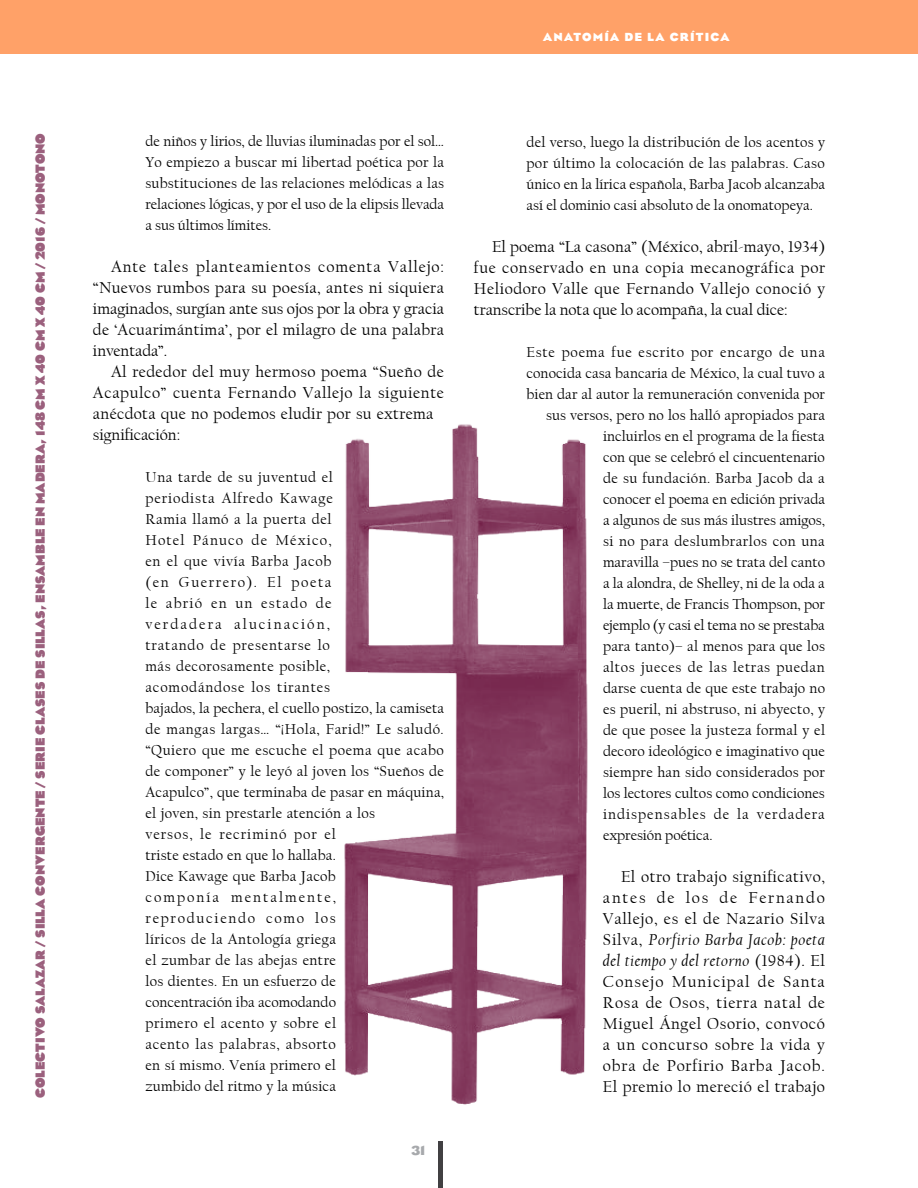
<style>
.page{position:relative;width:918px;height:1188px;background:#fff}
.page>*{position:absolute;margin:0;border:0;box-sizing:border-box;transform-origin:0 0}
.t1{font:16.5px/21px "Californian FB";letter-spacing:.025em;color:#000;text-align:justify}
.t2{font:15px/21px "Californian FB";letter-spacing:.02em;color:#000;text-align:justify}
.t3{font:15px "Californian FB";color:#000}
.t4{font:15px "Californian FB";letter-spacing:-.005em;color:#000}
.t5{font:15px "Californian FB";letter-spacing:.05em;color:#000}
.t6{font:15px "Californian FB";letter-spacing:.045em;color:#000}
.t7{font:15px "Californian FB";letter-spacing:.07em;color:#000}
.t8{font:900 13.5px "Eagle";color:#9b607d}
.t9{font:700 13.5px "Eagle";color:#a7a9ac}
.t10{font:700 12px "Eagle";letter-spacing:.1em;color:#fff}
.s1{font-style:italic}
</style>
<div class="page">
<div style="left:0;top:0;width:918px;height:54px;background:#ffa168"></div>
<div style="left:438px;top:1142px;width:5px;height:46px;background:#414042"></div>
<img style="left:344px;top:424px;width:244px;height:718px">
<p class="t8" style="left:32px;top:1098px;width:967px;rotate:-90deg">COLECTIVO SALAZAR / SILLA CONVERGENTE / SERIE CLASES DE SILLAS, ENSAMBLE EN MADERA, 148 CM X 40 CM X 40 CM / 2016 / MONOTONO</p>
<p class="t10" style="left:543px;top:31px;width:178px">ANATOMÍA DE LA CRÍTICA</p>
<p class="t2" style="left:146px;top:131px;width:300px">de niños y lirios, de lluvias iluminadas por el sol… Yo empiezo a buscar mi libertad poética por la substituciones de las relaciones melódicas a las relaciones lógicas, y por el uso de la elipsis llevada a sus últimos límites.</p>
<p class="t1" style="left:93px;top:257px;width:353px;text-indent:18px">Ante tales planteamientos comenta Vallejo: “Nuevos rumbos para su poesía, antes ni siquiera imaginados, surgían ante sus ojos por la obra y gracia de ‘Acuarimántima’, por el milagro de una palabra inventada”.</p>
<p class="t1" style="left:93px;top:362px;width:352px;text-align:left;text-indent:18px">Al rededor del muy hermoso poema “Sueño de Acapulco” cuenta Fernando Vallejo la siguiente anécdota que no podemos eludir por su extrema significación:</p>
<p class="t2" style="left:146px;top:467px;width:300px;text-align:left">Una tarde de su juventud el<br>periodista Alfredo Kawage<br>Ramia llamó a la puerta del<br>Hotel Pánuco de México,<br>en el que vivía Barba Jacob<br>(en Guerrero). El poeta<br>le abrió en un estado de<br>verdadera alucinación,<br>tratando de presentarse lo<br>más decorosamente posible,<br>acomodándose los tirantes<br>bajados, la pechera, el cuello postizo, la camiseta de mangas largas… “¡Hola, Farid!” Le saludó. “Quiero que me escuche el poema que acabo de componer” y le leyó al joven los “Sueños de<br>Acapulco”, que terminaba de pasar en máquina, el joven, sin prestarle atención a los<br>versos, le recriminó por el<br>triste estado en que lo hallaba.<br>Dice Kawage que Barba Jacob<br>componía mentalmente, reproduciendo como los<br>líricos de la Antología griega<br>el zumbar de las abejas entre<br>los dientes. En un esfuerzo de<br>concentración iba acomodando<br>primero el acento y sobre el<br>acento las palabras, absorto<br>en sí mismo. Venía primero el<br>zumbido del ritmo y la música</p>
<p class="t9" style="left:412px;top:1143px;width:15px">31</p>
<p class="t2" style="left:526px;top:132px;width:300px">del verso, luego la distribución de los acentos y por último la colocación de las palabras. Caso único en la lírica española, Barba Jacob alcanzaba así el dominio casi absoluto de la onomatopeya.</p>
<p class="t1" style="left:474px;top:237px;width:353px;text-indent:18px">El poema “La casona” (México, abril-mayo, 1934) fue conservado en una copia mecanográfica por Heliodoro Valle que Fernando Vallejo conoció y transcribe la nota que lo acompaña, la cual dice:</p>
<p class="t5" style="left:526px;top:344px;width:300px">Este poema fue escrito por encargo de una</p>
<p class="t2" style="left:526px;top:363px;width:300px">conocida casa bancaria de México, la cual tuvo a</p>
<p class="t2" style="left:526px;top:384px;width:300px">bien dar al autor la remuneración convenida por</p>
<p class="t2" style="left:546px;top:405px;width:281px">sus versos, pero no los halló apropiados para</p>
<p class="t2" style="left:603px;top:426px;width:223px">incluirlos en el programa de la fiesta</p>
<p class="t2" style="left:603px;top:447px;width:223px">con que se celebró el cincuentenario</p>
<p class="t2" style="left:603px;top:468px;width:223px">de su fundación. Barba Jacob da a</p>
<p class="t2" style="left:603px;top:489px;width:224px">conocer el poema en edición privada</p>
<p class="t3" style="left:603px;top:512px;width:224px">a algunos de sus más ilustres amigos,</p>
<p class="t2" style="left:603px;top:531px;width:223px">si no para deslumbrarlos con una</p>
<p class="t3" style="left:603px;top:554px;width:224px">maravilla –pues no se trata del canto</p>
<p class="t4" style="left:603px;top:575px;width:223px">a la alondra, de Shelley, ni de la oda a</p>
<p class="t3" style="left:603px;top:596px;width:224px">la muerte, de Francis Thompson, por</p>
<p class="t4" style="left:603px;top:617px;width:223px">ejemplo (y casi el tema no se prestaba</p>
<p class="t2" style="left:603px;top:636px;width:224px">para tanto)– al menos para que los</p>
<p class="t6" style="left:603px;top:659px;width:223px">altos jueces de las letras puedan</p>
<p class="t2" style="left:603px;top:678px;width:224px">darse cuenta de que este trabajo no</p>
<p class="t2" style="left:603px;top:699px;width:224px">es pueril, ni abstruso, ni abyecto, y</p>
<p class="t2" style="left:603px;top:720px;width:224px">de que posee la justeza formal y el</p>
<p class="t2" style="left:603px;top:741px;width:224px">decoro ideológico e imaginativo que</p>
<p class="t2" style="left:603px;top:762px;width:224px">siempre han sido considerados por</p>
<p class="t3" style="left:603px;top:785px;width:223px">los lectores cultos como condiciones</p>
<p class="t7" style="left:603px;top:806px;width:223px">indispensables de la verdadera</p>
<p class="t4" style="left:603px;top:827px;width:111px">expresión poética.</p>
<p class="t1" style="left:603px;top:867px;width:224px;text-indent:18px">El otro trabajo significativo, antes de los de Fernando Vallejo, es el de Nazario Silva Silva, <span class="s1">Porfirio Barba Jacob: poeta del tiempo y del retorno</span> (1984). El Consejo Municipal de Santa Rosa de Osos, tierra natal de Miguel Ángel Osorio, convocó a un concurso sobre la vida y obra de Porfirio Barba Jacob.<br>El premio lo mereció el trabajo</p>
</div>
